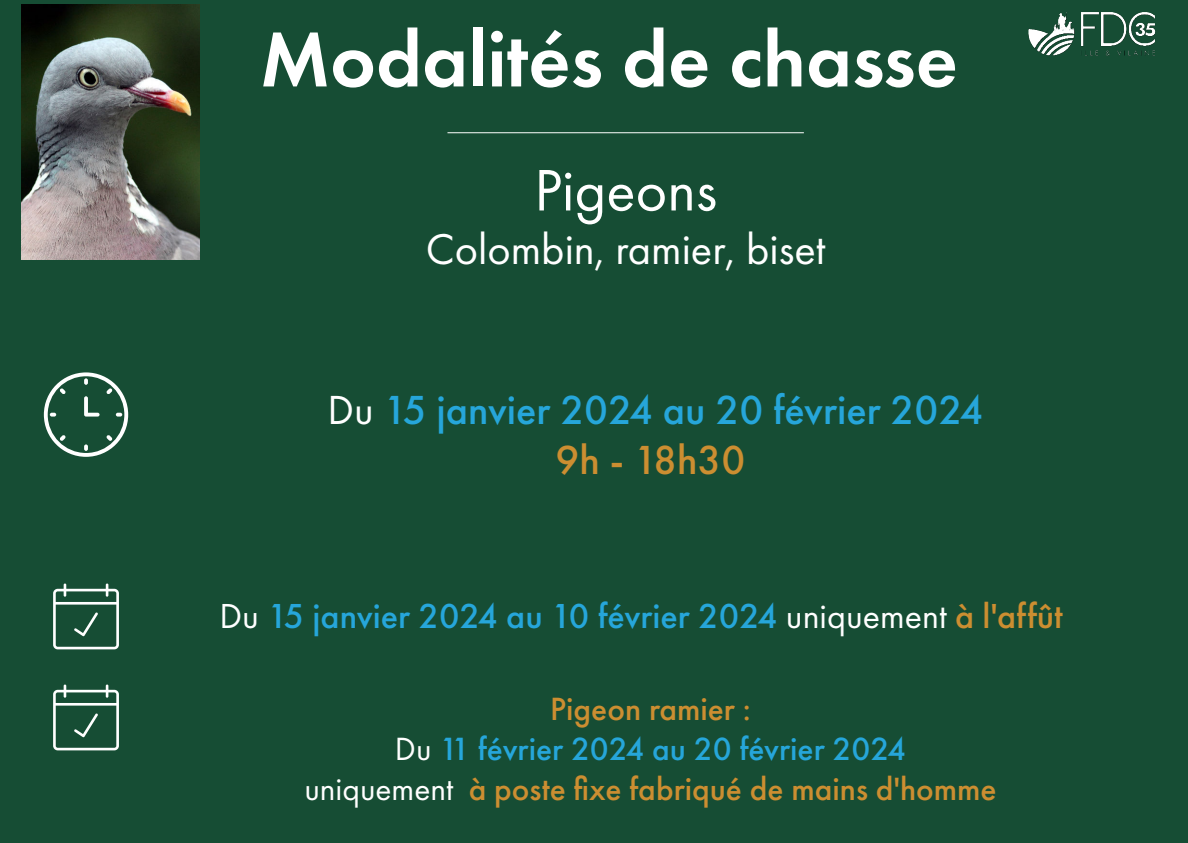
<style>
.page{position:relative;width:1188px;height:843px;background:#fff}
.page>*{position:absolute;margin:0;border:0;box-sizing:border-box;transform-origin:0 0}
.t1{font:600 80.8px "Futura PT";color:#fff}
.t2{font:60.6px "Futura PT";color:#fff}
.t3{font:44.6px "Futura PT";color:#fff}
.t4{font:500 42.1px/50.5px "Futura PT";color:#26a6da;text-align:center}
.t5{font:500 36px "Futura PT";color:#26a6da}
.t6{font:500 33.4px/40px "Futura PT";color:#cc8e31;text-align:center}
.s1{font-weight:400;color:#fff}
.s2{color:#cc8e31}
.s3{color:#26a6da}
</style>
<div class="page">
<div style="left:0;top:0;width:1188px;height:842px;background:#164d34"></div>
<hr style="left:447px;top:132px;width:357px;height:1px;background:#fff">
<img style="left:21px;top:5px;width:178px;height:255px">
<svg style="left:44px;top:372px;width:84px;height:85px"></svg>
<svg style="left:53px;top:583px;width:66px;height:66px"></svg>
<svg style="left:53px;top:684px;width:66px;height:66px"></svg>
<img style="left:1028px;top:12px;width:127px;height:44px">
<h1 class="t1" style="left:260px;top:9px;width:700px">Modalités de chasse</h1>
<h2 class="t2" style="left:534px;top:170px;width:184px">Pigeons</h2>
<h3 class="t3" style="left:426px;top:223px;width:401px">Colombin, ramier, biset</h3>
<p class="t4" style="left:328px;top:384px;width:657px"><span class="s1">Du</span> 15 janvier 2024 au 20 février 2024<br><span class="s2">9h - 18h30</span></p>
<p class="t5" style="left:220px;top:594px;width:845px"><span class="s1">Du</span> 15 janvier 2024 au 10 février 2024 <span class="s1">uniquement</span> <span class="s2">à l'affût</span></p>
<p class="t6" style="left:304px;top:689px;width:694px">Pigeon ramier :<br><span class="s1">Du</span> <span class="s3">11 février 2024 au 20 février 2024<br></span><span class="s1">uniquement</span> à poste fixe fabriqué de mains d'homme</p>
</div>
